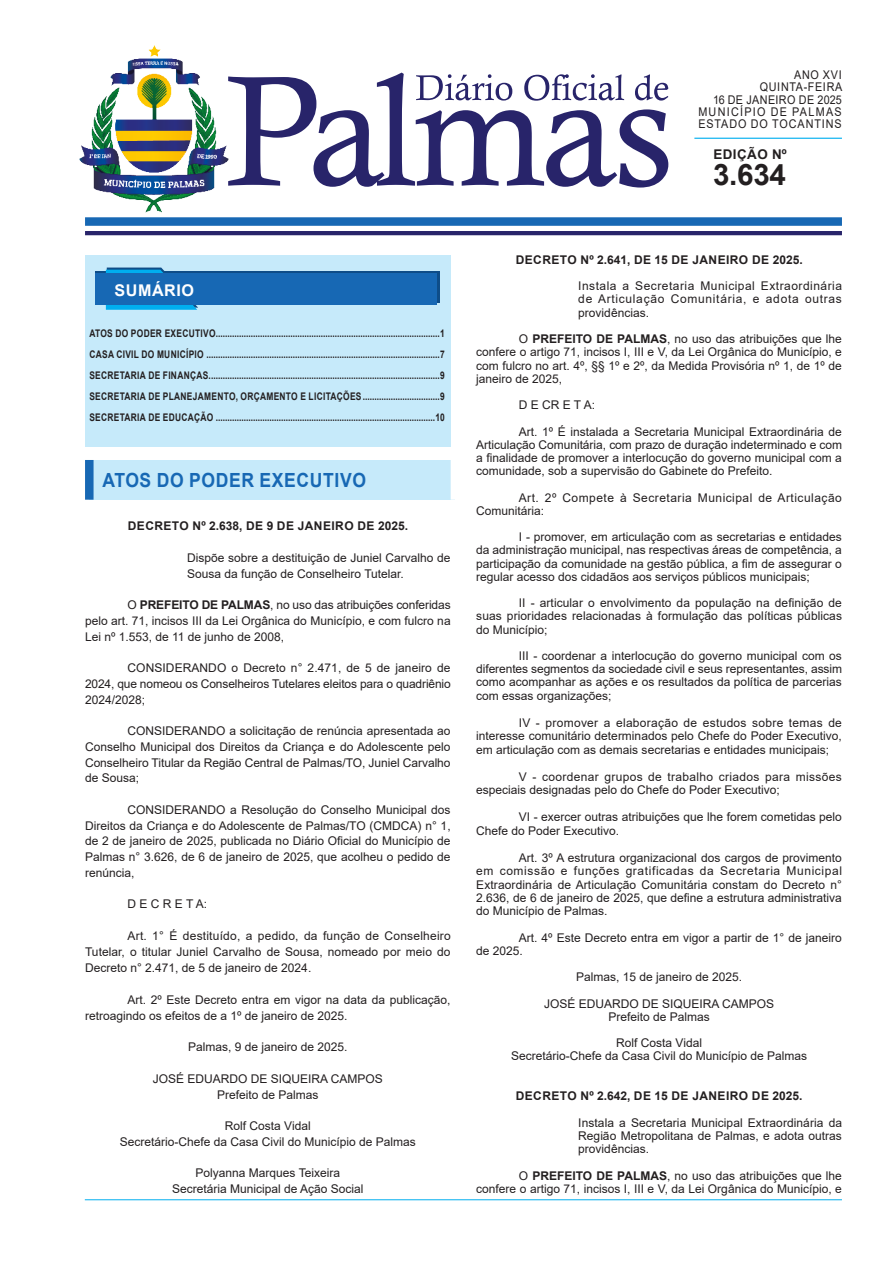
<style>
.page{position:relative;width:893px;height:1263px;background:#fff}
.page>*{position:absolute;margin:0;border:0;box-sizing:border-box;transform-origin:0 0}
.t1{font:700 29.55px "Arial";color:#231f20}
.CHANCELA{font:700 19.5px "Arial";letter-spacing:.035em;color:#1768b4;scale:.9 1}
.t2{font:700 16.2px "Arial";letter-spacing:.035em;color:#fff}
.t3{font:700 13.35px "Arial";letter-spacing:.035em;color:#231f20}
.TEXTO{font:12px/13.2px "Arial";color:#231f20;text-align:justify}
.ASSINATURA{font:12px "Arial";color:#231f20}
.EMENTA{font:12px/13.2px "Arial";color:#231f20;text-align:justify}
.TITULO{font:700 12px "Arial";letter-spacing:.035em;color:#231f20}
.TEXTO-2{font:12px/13.2px "Arial";letter-spacing:.04em;color:#231f20}
.TEXTO-3{font:12px "Arial";letter-spacing:.035em;color:#231f20;scale:.9 1}
.TEXTO-4{font:12px "Arial";letter-spacing:.12em;color:#231f20;scale:.9 1}
.TEXTO-5{font:12px "Arial";letter-spacing:.085em;color:#231f20;scale:.9 1}
.TEXTO-6{font:12px "Arial";letter-spacing:.065em;color:#231f20;scale:.9 1}
.TEXTO-7{font:12px "Arial";color:#231f20;scale:.9 1}
.t4{font:700 10.5px "Arial";letter-spacing:.035em;color:#231f20;scale:.8 1}
.s1{font-weight:700}
</style>
<div class="page">
<div style="left:85px;top:255px;width:366px;height:191px;background:#c6eafa"></div>
<div style="left:85px;top:217px;width:757px;height:9px;background:#1768b4"></div>
<hr style="left:85px;top:231px;width:757px;height:4px;background:#28246a">
<hr style="left:694px;top:138px;width:148px;height:1px;background:#00aeef">
<svg style="left:229px;top:73px;width:439px;height:115px"></svg>
<svg style="left:96px;top:272px;width:344px;height:31px"></svg>
<svg style="left:106px;top:268px;width:92px;height:42px"></svg>
<div style="left:96px;top:274px;width:341px;height:31px;background:#1768b4"></div>
<hr style="left:85px;top:1199px;width:757px;height:1px;background:#00aeef">
<img style="left:80px;top:46px;width:149px;height:167px">
<div style="left:89px;top:460px;width:366px;height:40px;background:#c6eafa"></div>
<div style="left:85px;top:460px;width:9px;height:40px;background:#1768b4"></div>
<div style="left:451px;top:460px;width:8px;height:40px;background:#fff"></div>
<p class="TEXTO-7" style="left:794px;top:67px;width:54px">ANO XVI</p>
<p class="TEXTO-6" style="left:760px;top:79px;width:93px">QUINTA-FEIRA</p>
<p class="TEXTO-3" style="left:713px;top:91px;width:145px">16 DE JANEIRO DE 2025</p>
<p class="TEXTO-4" style="left:698px;top:104px;width:161px">MUNICÍPIO DE PALMAS</p>
<p class="TEXTO-5" style="left:698px;top:116px;width:161px">ESTADO DO TOCANTINS</p>
<p class="t1" style="left:713px;top:154px;width:74px">3.634</p>
<p class="t3" style="left:713px;top:145px;width:75px">EDIÇÃO Nº</p>
<p class="t2" style="left:114px;top:279px;width:81px">SUMÁRIO</p>
<p class="t4" style="left:89px;top:326px;width:446px">ATOS DO PODER EXECUTIVO................................................................................................1</p>
<p class="t4" style="left:89px;top:347px;width:446px">CASA CIVIL DO MUNICÍPIO ....................................................................................................7</p>
<p class="t4" style="left:89px;top:368px;width:446px">SECRETARIA DE FINANÇAS...................................................................................................9</p>
<p class="t4" style="left:89px;top:389px;width:446px">SECRETARIA DE PLANEJAMENTO, ORÇAMENTO E LICITAÇÕES.................................9</p>
<p class="t4" style="left:89px;top:410px;width:446px">SECRETARIA DE EDUCAÇÃO ..............................................................................................10</p>
<p class="CHANCELA" style="left:102px;top:466px;width:294px">ATOS DO PODER EXECUTIVO</p>
<p class="TITULO" style="left:128px;top:518px;width:282px">DECRETO Nº 2.638, DE 9 DE JANEIRO DE 2025.</p>
<p class="EMENTA" style="left:187px;top:550px;width:265px;line-height:15.8px">Dispõe sobre a destituição de Juniel Carvalho de<br>Sousa da função de Conselheiro Tutelar.</p>
<p class="TEXTO" style="left:85px;top:597px;width:367px;line-height:15.8px;text-indent:43px">O <span class="s1">PREFEITO DE PALMAS</span>, no uso das atribuições conferidas pelo art. 71, incisos III da Lei Orgânica do Município, e com fulcro na Lei nº 1.553, de 11 de junho de 2008,</p>
<p class="TEXTO" style="left:85px;top:660px;width:367px;line-height:15.8px;text-indent:43px">CONSIDERANDO o Decreto n° 2.471, de 5 de janeiro de 2024, que nomeou os Conselheiros Tutelares eleitos para o quadriênio 2024/2028;</p>
<p class="TEXTO" style="left:85px;top:723px;width:367px;line-height:15.8px;text-indent:43px">CONSIDERANDO a solicitação de renúncia apresentada ao Conselho Municipal dos Direitos da Criança e do Adolescente pelo Conselheiro Titular da Região Central de Palmas/TO, Juniel Carvalho de Sousa;</p>
<p class="TEXTO" style="left:85px;top:802px;width:367px;line-height:15.8px;text-indent:43px">CONSIDERANDO a Resolução do Conselho Municipal dos Direitos da Criança e do Adolescente de Palmas/TO (CMDCA) n° 1, de 2 de janeiro de 2025, publicada no Diário Oficial do Município de Palmas n° 3.626, de 6 de janeiro de 2025, que acolheu o pedido de renúncia,</p>
<p class="TEXTO" style="left:128px;top:897px;width:81px">D E C R E T A:</p>
<p class="TEXTO" style="left:85px;top:928px;width:367px;line-height:15.9px;text-indent:43px">Art. 1° É destituído, a pedido, da função de Conselheiro Tutelar, o titular Juniel Carvalho de Sousa, nomeado por meio do Decreto n° 2.471, de 5 de janeiro de 2024.</p>
<p class="TEXTO" style="left:85px;top:991px;width:367px;line-height:15.9px;text-indent:43px">Art. 2º Este Decreto entra em vigor na data da publicação, retroagindo os efeitos de a 1º de janeiro de 2025.</p>
<p class="ASSINATURA" style="left:188px;top:1039px;width:161px">Palmas, 9 de janeiro de 2025.</p>
<p class="ASSINATURA" style="left:153px;top:1070px;width:232px">JOSÉ EDUARDO DE SIQUEIRA CAMPOS</p>
<p class="ASSINATURA" style="left:217px;top:1086px;width:103px">Prefeito de Palmas</p>
<p class="ASSINATURA" style="left:225px;top:1118px;width:87px">Rolf Costa Vidal</p>
<p class="ASSINATURA" style="left:120px;top:1133px;width:298px">Secretário-Chefe da Casa Civil do Município de Palmas</p>
<p class="ASSINATURA" style="left:196px;top:1165px;width:146px">Polyanna Marques Teixeira</p>
<p class="ASSINATURA" style="left:172px;top:1181px;width:193px">Secretária Municipal de Ação Social</p>
<p class="TITULO" style="left:516px;top:251px;width:288px">DECRETO Nº 2.641, DE 15 DE JANEIRO DE 2025.</p>
<p class="EMENTA" style="left:578px;top:279px;width:265px">Instala a Secretaria Municipal Extraordinária de Articulação Comunitária, e adota outras providências.</p>
<p class="TEXTO" style="left:476px;top:332px;width:367px;text-indent:43px">O <span class="s1">PREFEITO DE PALMAS</span>, no uso das atribuições que lhe confere o artigo 71, incisos I, III e V, da Lei Orgânica do Município, e com fulcro no art. 4º, §§ 1º e 2º, da Medida Provisória nº 1, de 1º de janeiro de 2025,</p>
<p class="TEXTO" style="left:519px;top:398px;width:78px">D E CR E T A:</p>
<p class="TEXTO" style="left:476px;top:425px;width:367px;text-indent:43px">Art. 1º É instalada a Secretaria Municipal Extraordinária de Articulação Comunitária, com prazo de duração indeterminado e com a finalidade de promover a interlocução do governo municipal com a comunidade, sob a supervisão do Gabinete do Prefeito.</p>
<p class="TEXTO-2" style="left:476px;top:491px;width:367px;text-indent:43px">Art. 2º Compete à Secretaria Municipal de Articulação<br>Comunitária:</p>
<p class="TEXTO" style="left:476px;top:530px;width:367px;text-indent:43px">I - promover, em articulação com as secretarias e entidades da administração municipal, nas respectivas áreas de competência, a participação da comunidade na gestão pública, a fim de assegurar o regular acesso dos cidadãos aos serviços públicos municipais;</p>
<p class="TEXTO" style="left:476px;top:596px;width:367px;text-indent:43px">II - articular o envolvimento da população na definição de suas prioridades relacionadas à formulação das políticas públicas do Município;</p>
<p class="TEXTO" style="left:476px;top:649px;width:367px;text-indent:43px">III - coordenar a interlocução do governo municipal com os diferentes segmentos da sociedade civil e seus representantes, assim como acompanhar as ações e os resultados da política de parcerias com essas organizações;</p>
<p class="TEXTO" style="left:476px;top:715px;width:367px;text-indent:43px">IV - promover a elaboração de estudos sobre temas de interesse comunitário determinados pelo Chefe do Poder Executivo, em articulação com as demais secretarias e entidades municipais;</p>
<p class="TEXTO" style="left:476px;top:769px;width:367px;text-indent:43px">V - coordenar grupos de trabalho criados para missões especiais designadas pelo do Chefe do Poder Executivo;</p>
<p class="TEXTO" style="left:476px;top:810px;width:367px;text-indent:43px">VI - exercer outras atribuições que lhe forem cometidas pelo<br>Chefe do Poder Executivo.</p>
<p class="TEXTO" style="left:476px;top:850px;width:367px;text-indent:43px">Art. 3º A estrutura organizacional dos cargos de provimento em comissão e funções gratificadas da Secretaria Municipal Extraordinária de Articulação Comunitária constam do Decreto n° 2.636, de 6 de janeiro de 2025, que define a estrutura administrativa do Município de Palmas.</p>
<p class="TEXTO" style="left:476px;top:931px;width:367px;text-indent:43px">Art. 4º Este Decreto entra em vigor a partir de 1° de janeiro de 2025.</p>
<p class="ASSINATURA" style="left:576px;top:969px;width:168px">Palmas, 15 de janeiro de 2025.</p>
<p class="ASSINATURA" style="left:544px;top:995px;width:232px">JOSÉ EDUARDO DE SIQUEIRA CAMPOS</p>
<p class="ASSINATURA" style="left:608px;top:1008px;width:103px">Prefeito de Palmas</p>
<p class="ASSINATURA" style="left:616px;top:1035px;width:87px">Rolf Costa Vidal</p>
<p class="ASSINATURA" style="left:511px;top:1048px;width:298px">Secretário-Chefe da Casa Civil do Município de Palmas</p>
<p class="TITULO" style="left:516px;top:1087px;width:288px">DECRETO Nº 2.642, DE 15 DE JANEIRO DE 2025.</p>
<p class="EMENTA" style="left:578px;top:1115px;width:265px">Instala a Secretaria Municipal Extraordinária da Região Metropolitana de Palmas, e adota outras providências.</p>
<p class="TEXTO" style="left:476px;top:1168px;width:367px;text-align:right">O <span class="s1">PREFEITO DE PALMAS</span>, no uso das atribuições que lhe confere o artigo 71, incisos I, III e V, da Lei Orgânica do Município, e</p>
</div>
